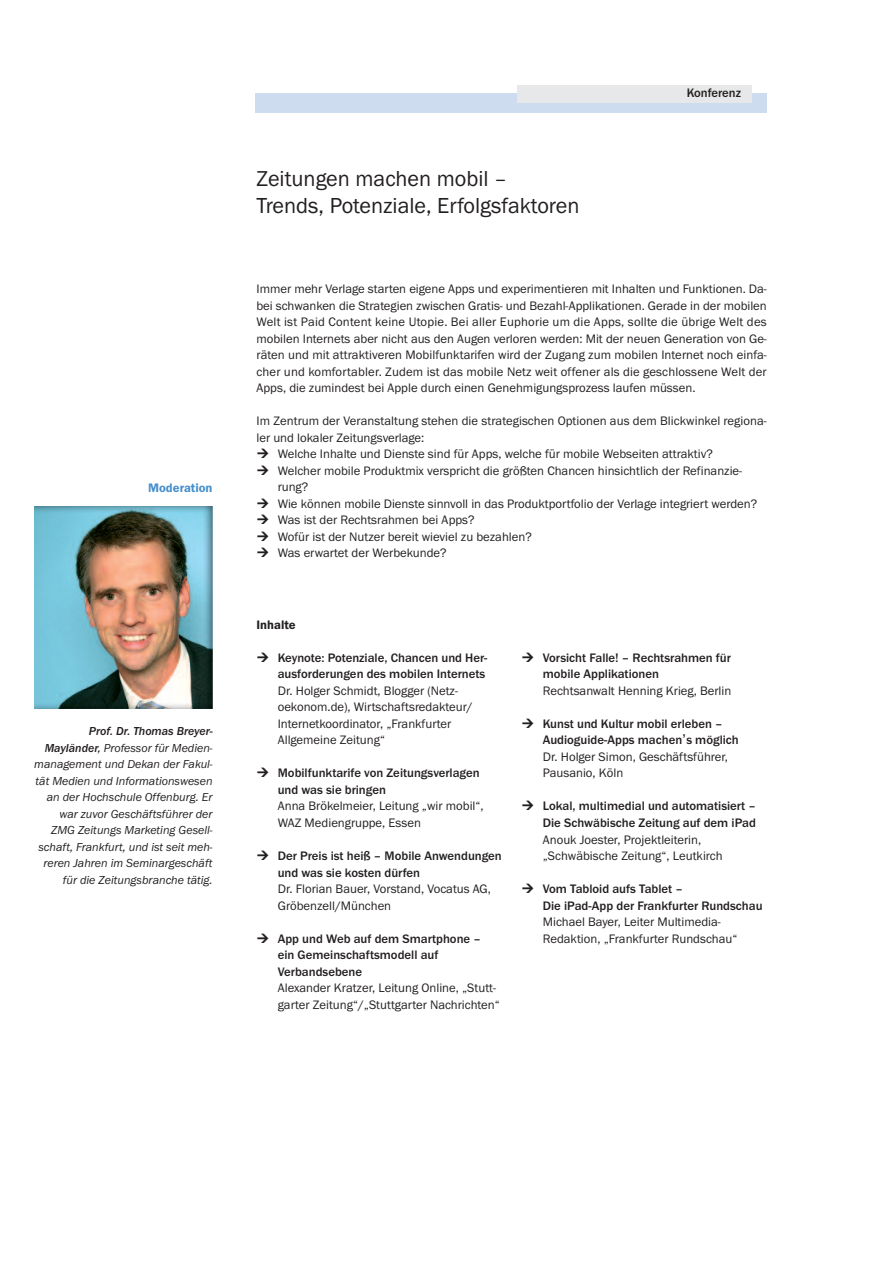
<style>
.page{position:relative;width:893px;height:1263px;background:#fff}
.page>*{position:absolute;margin:0;border:0;box-sizing:border-box;transform-origin:0 0}
.t1{font:22.5px/27px "Franklin Gothic Itc T";color:#231f20}
.t2{font:12.75px/16.5px "Franklin Gothic Itc T";color:#231f20}
.t3{font:500 12.75px/16.5px "Franklin Gothic Itc T";color:#231f20}
.t4{font:600 12.75px "Franklin Gothic Itc T";color:#468fcc}
.t5{font:600 12.75px "Franklin Gothic Itc T";color:#231f20}
.t6{font:italic 12px/16.5px "Franklin Gothic Itc T";color:#231f20;text-align:right}
.s1{font-weight:500}
.s2{font-family:"Lucida Grande";font-weight:400}
.s3{font-weight:400}
</style>
<div class="page">
<div style="left:255px;top:94px;width:512px;height:19px;background:#cedcef"></div>
<div style="left:517px;top:85px;width:235px;height:17px;background:#e7e8e9"></div>
<img style="left:34px;top:506px;width:179px;height:202px">
<p class="t4" style="left:148px;top:480px;width:66px">Moderation</p>
<p class="t6" style="left:34px;top:723px;width:180px"><span class="s1">Prof. Dr. Thomas Breyer-<br>Mayländer,</span> Professor für Medien&shy;management und Dekan der Fakul&shy;tät Medien und Informationswesen an der Hochschule Offenburg. Er war zuvor Geschäftsführer der<br>ZMG Zeitungs Marketing Gesell&shy;schaft, Frankfurt, und ist seit meh&shy;reren Jahren im Seminargeschäft für die Zeitungsbranche tätig.</p>
<h1 class="t1" style="left:256px;top:164px;width:324px">Zeitungen machen mobil –<br>Trends, Potenziale, Erfolgsfaktoren</h1>
<p class="t3" style="left:687px;top:84px;width:56px">Konferenz</p>
<p class="t2" style="left:256px;top:281px;width:512px;text-align:justify">Immer mehr Verlage starten eigene Apps und experimentieren mit Inhalten und Funktionen. Da&shy;bei schwanken die Strategien zwischen Gratis- und Bezahl-Applikationen. Gerade in der mobilen Welt ist Paid Content keine Utopie. Bei aller Euphorie um die Apps, sollte die übrige Welt des mobilen Internets aber nicht aus den Augen verloren werden: Mit der neuen Generation von Ge&shy;räten und mit attraktiveren Mobilfunktarifen wird der Zugang zum mobilen Internet noch einfa&shy;cher und komfortabler. Zudem ist das mobile Netz weit offener als die geschlossene Welt der Apps, die zumindest bei Apple durch einen Genehmigungsprozess laufen müssen.</p>
<p class="t2" style="left:256px;top:413px;width:512px">Im Zentrum der Veranstaltung stehen die strategischen Optionen aus dem Blickwinkel regiona-</p>
<p class="t2" style="left:256px;top:429px;width:169px">ler und lokaler Zeitungsverlage:</p>
<p class="t2" style="left:278px;top:446px;width:437px">Welche Inhalte und Dienste sind für Apps, welche für mobile Webseiten attraktiv?</p>
<p class="t2" style="left:278px;top:462px;width:466px">Welcher mobile Produktmix verspricht die größten Chancen hinsichtlich der Refinanzie-</p>
<p class="t2" style="left:278px;top:479px;width:32px">rung?</p>
<p class="t2" style="left:278px;top:495px;width:481px">Wie können mobile Dienste sinnvoll in das Produktportfolio der Verlage integriert werden?</p>
<p class="t2" style="left:278px;top:512px;width:198px">Was ist der Rechtsrahmen bei Apps?</p>
<p class="t2" style="left:278px;top:528px;width:256px">Wofür ist der Nutzer bereit wieviel zu bezahlen?</p>
<p class="t2" style="left:278px;top:545px;width:170px">Was erwartet der Werbekunde?</p>
<p class="t5" style="left:256px;top:617px;width:41px">Inhalte</p>
<p class="t3" style="left:278px;top:649px;width:211px">Keynote: Potenziale, Chancen und Her&shy;ausforderungen des mobilen Internets</p>
<p class="t2" style="left:278px;top:682px;width:196px">Dr. Holger Schmidt, Blogger (Netz&shy;oekonom.de), Wirtschaftsredakteur/ Internetkoordinator, „Frankfurter Allgemeine Zeitung“</p>
<p class="t3" style="left:278px;top:765px;width:203px">Mobilfunktarife von Zeitungsverlagen und was sie bringen</p>
<p class="t2" style="left:278px;top:798px;width:207px">Anna Brökelmeier, Leitung „wir mobil“,<br>WAZ Mediengruppe, Essen</p>
<p class="t3" style="left:278px;top:847px;width:226px">Der Preis ist heiß – Mobile Anwendungen und was sie kosten dürfen</p>
<p class="t2" style="left:278px;top:880px;width:215px">Dr. Florian Bauer, Vorstand, Vocatus AG,<br>Gröbenzell/München</p>
<p class="t3" style="left:278px;top:930px;width:205px">App und Web auf dem Smartphone – ein Gemeinschaftsmodell auf<br>Verbandsebene</p>
<p class="t2" style="left:278px;top:979px;width:224px">Alexander Kratzer, Leitung Online, „Stutt&shy;garter Zeitung“/„Stuttgarter Nachrichten“</p>
<p class="t3" style="left:543px;top:649px;width:190px">Vorsicht Falle! – Rechtsrahmen für mobile Applikationen</p>
<p class="t2" style="left:543px;top:682px;width:190px">Rechtsanwalt Henning Krieg, Berlin</p>
<p class="t3" style="left:543px;top:715px;width:198px">Kunst und Kultur mobil erleben –<br>Audioguide-Apps machen<span class="s2">’</span>s möglich<br><span class="s3">Dr. Holger Simon, Geschäftsführer,<br>Pausanio, Köln</span></p>
<p class="t3" style="left:543px;top:798px;width:215px">Lokal, multimedial und automatisiert –<br>Die Schwäbische Zeitung auf dem iPad</p>
<p class="t2" style="left:543px;top:831px;width:181px">Anouk Joester, Projektleiterin, „Schwäbische Zeitung“, Leutkirch</p>
<p class="t3" style="left:543px;top:880px;width:221px">Vom Tabloid aufs Tablet –<br>Die iPad-App der Frankfurter Rundschau</p>
<p class="t2" style="left:543px;top:913px;width:196px">Michael Bayer, Leiter Multimedia-<br>Redaktion, „Frankfurter Rundschau“</p>
</div>
